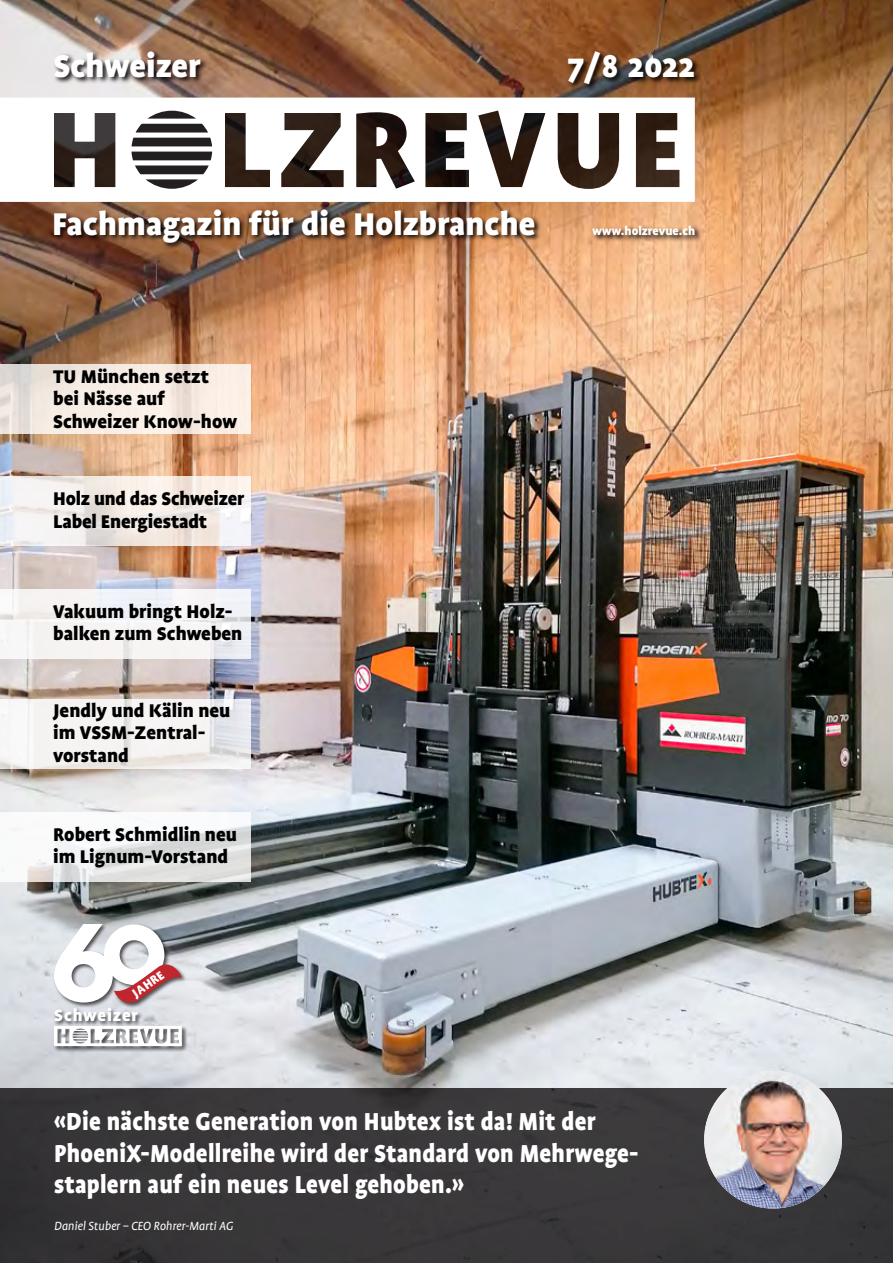
<style>
.page{position:relative;width:893px;height:1263px;background:#fff}
.page>*{position:absolute;margin:0;border:0;box-sizing:border-box;transform-origin:0 0}
.t1{font:900 36px "Profile";color:#fff}
.t2{font:900 28.05px/31.5px "Profile";letter-spacing:.01em;color:#fff;scale:.91 1}
.t3{font:900 21px/22.5px "Profile";color:#000}
.t4{font:900 18.6px "Profile";letter-spacing:.05em;color:#fff}
.t5{font:900 14.1px "Profile";color:#fff}
.t6{font:italic 13.5px "Profile";letter-spacing:-.01em;color:#fff}
.t7{font:900 13.5px "Profile";color:#fff}
</style>
<div class="page">
<img style="left:0;top:0;width:893px;height:1089px">
<svg style="left:567px;top:50px;width:135px;height:41px;background:#5d402a"></svg>
<svg style="left:53px;top:207px;width:489px;height:43px;background:#7b5134"></svg>
<svg style="left:53px;top:49px;width:155px;height:35px;background:#8d7d76"></svg>
<svg style="left:0;top:98px;width:695px;height:104px"></svg>
<svg style="left:132px;top:111px;width:80px;height:35px"></svg>
<svg style="left:132px;top:152px;width:80px;height:37px"></svg>
<svg style="left:591px;top:224px;width:111px;height:18px;background:#bc8d67"></svg>
<svg style="left:0;top:589px;width:251px;height:69px;fill:#f6f3f4"></svg>
<svg style="left:0;top:364px;width:251px;height:70px;background:#f3e9e1"></svg>
<svg style="left:0;top:476px;width:251px;height:70px"></svg>
<svg style="left:0;top:699px;width:251px;height:70px;fill:#f6f3f2"></svg>
<svg style="left:0;top:812px;width:251px;height:69px;fill:#f3f5f7"></svg>
<div style="left:0;top:1089px;width:893px;height:174px;background:#393739"></div>
<div style="left:53px;top:923px;width:135px;height:86px;background:#231f20;opacity:.75"></div>
<svg style="left:54px;top:924px;width:128px;height:84px"></svg>
<div style="left:53px;top:1025px;width:134px;height:27px;background:#231f20;opacity:.75"></div>
<svg style="left:54px;top:1026px;width:128px;height:20px"></svg>
<div style="left:54px;top:1007px;width:89px;height:20px;background:#231f20;opacity:.75"></div>
<img style="left:704px;top:1071px;width:138px;height:137px;border-radius:69px">
<h1 class="t1" style="left:53px;top:45px;width:149px">Schweizer</h1>
<h1 class="t1" style="left:568px;top:45px;width:129px">7/8 2022</h1>
<h1 class="t1" style="left:52px;top:204px;width:485px">Fachmagazin für die Holzbranche</h1>
<p class="t7" style="left:592px;top:223px;width:105px">www.holzrevue.ch</p>
<p class="t3" style="left:53px;top:365px;width:186px">TU München setzt bei Nässe auf<br>Schweizer Know-how</p>
<p class="t3" style="left:53px;top:487px;width:192px">Holz und das Schweizer<br>Label Energiestadt</p>
<p class="t3" style="left:53px;top:600px;width:191px">Vakuum bringt Holz&shy;balken zum Schweben</p>
<p class="t3" style="left:53px;top:699px;width:179px">Jendly und Kälin neu im VSSM-Zentral&shy;vorstand</p>
<p class="t3" style="left:53px;top:823px;width:185px">Robert Schmidlin neu im Lignum-Vorstand</p>
<p class="t5" style="left:129px;top:988px;width:38px;rotate:-35deg">JAHRE</p>
<p class="t4" style="left:54px;top:1005px;width:85px">Schweizer</p>
<h2 class="t2" style="left:54px;top:1105px;width:644px">«Die nächste Generation von Hubtex ist da! Mit der<br>PhoeniX-Modellreihe wird der Standard von Mehrwege&shy;staplern auf ein neues Level gehoben.»</h2>
<p class="t6" style="left:54px;top:1218px;width:181px">Daniel Stuber – CEO Rohrer-Marti AG</p>
</div>
